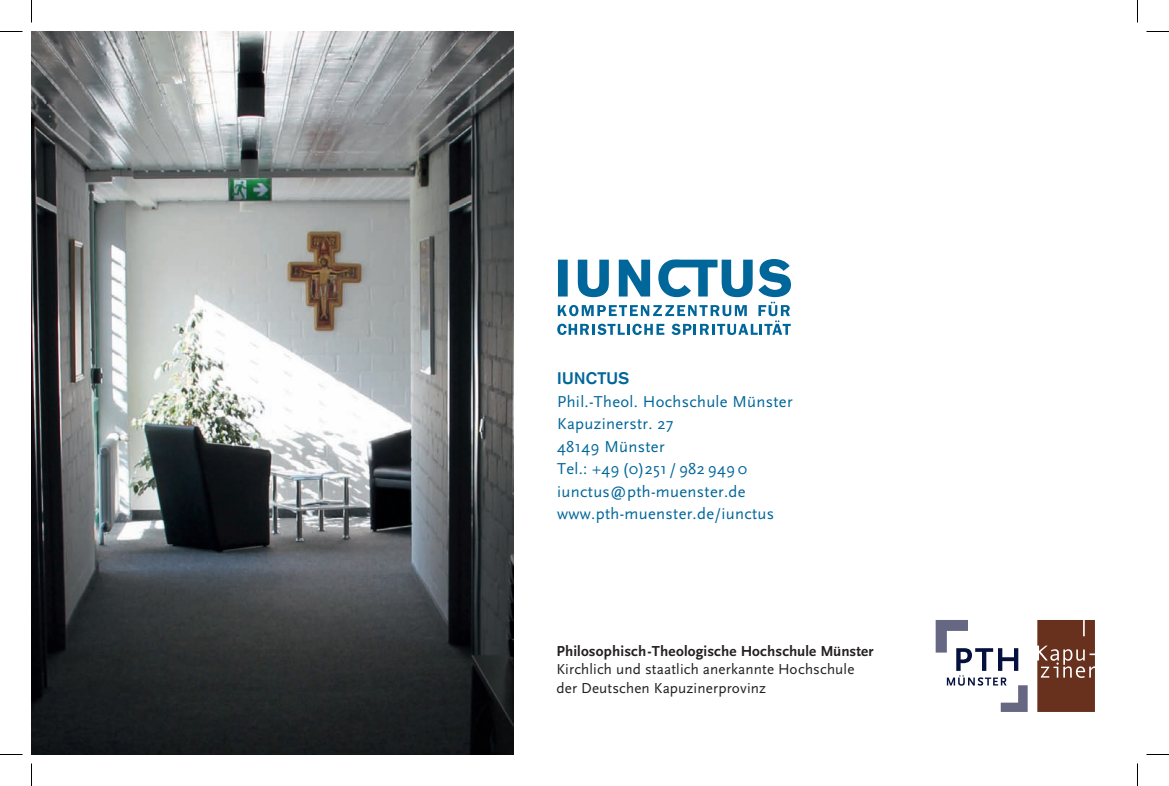
<style>
.page{position:relative;width:1169px;height:786px;background:#fff}
.page>*{position:absolute;margin:0;border:0;box-sizing:border-box;transform-origin:0 0}
.t1{font:16.5px/22.5px "Scala Sans";letter-spacing:.02em;color:#01669a}
.t2{font:700 16.5px "Akzidenz Grotesk";letter-spacing:.02em;color:#01669a}
.t3{font:15.15px/18.6px "Scala Sans";letter-spacing:.01em;color:#231f20}
.t4{font:700 15.15px "Scala Sans";letter-spacing:.01em;color:#231f20}
</style>
<div class="page">
<img style="left:32px;top:32px;width:481px;height:722px">
<svg style="left:557px;top:259px;width:234px;height:76px"></svg>
<svg style="left:935px;top:620px;width:92px;height:92px"></svg>
<svg style="left:1037px;top:620px;width:57px;height:92px;background:#744231"></svg>
<svg style="left:0;top:31px;width:22px;height:1px"></svg>
<svg style="left:1146px;top:31px;width:23px;height:1px"></svg>
<svg style="left:0;top:754px;width:22px;height:1px"></svg>
<svg style="left:1146px;top:754px;width:23px;height:1px"></svg>
<svg style="left:31px;top:0;width:1px;height:23px"></svg>
<svg style="left:31px;top:763px;width:1px;height:23px"></svg>
<svg style="left:1137px;top:0;width:1px;height:23px"></svg>
<svg style="left:1137px;top:763px;width:1px;height:23px"></svg>
<p class="t2" style="left:557px;top:369px;width:73px">IUNCTUS</p>
<p class="t1" style="left:557px;top:390px;width:237px">Phil.-Theol. Hochschule Münster<br>Kapuzinerstr. 27<br>48149 Münster<br>Tel.: +49 (0)251 / 982 949 0 iunctus@pth-muenster.de www.pth-muenster.de/iunctus</p>
<p class="t4" style="left:556px;top:642px;width:318px">Philosophisch-Theologische Hochschule Münster</p>
<p class="t3" style="left:556px;top:660px;width:299px">Kirchlich und staatlich anerkannte Hochschule der Deutschen Kapuzinerprovinz</p>
</div>
